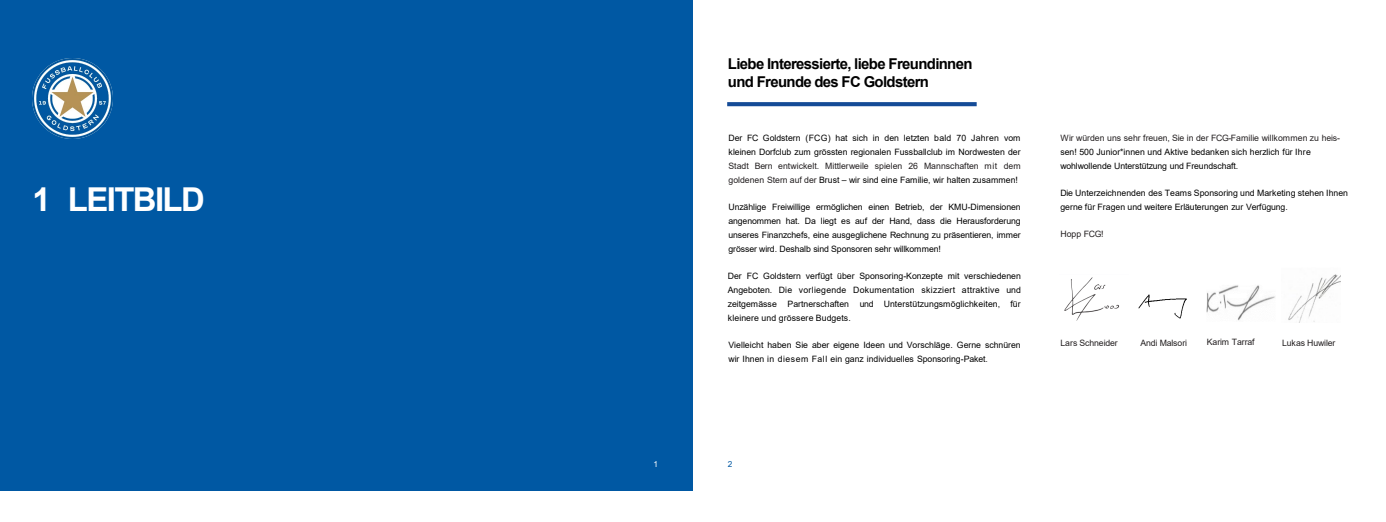
<style>
.page{position:relative;width:1386px;height:522px;background:#fff}
.page>*{position:absolute;margin:0;border:0;box-sizing:border-box;transform-origin:0 0}
.t1{font:700 32.9px "Arial";letter-spacing:-.05em;color:#fff}
.t2{font:700 14.88px/17.8px "Arial";letter-spacing:-.04em;color:#000}
.t3{font:8.75px/14px "Arial";color:#000;text-align:justify}
.t4{font:8.75px "Arial";letter-spacing:-.015em;color:#231f20}
.t5{font:8.31px "Arial";color:#fff}
.t6{font:8.31px "Arial";color:#0058a3}
.s1{color:#231f20}
</style>
<div class="page">
<div style="left:0;top:0;width:693px;height:490px;background:#0058a3"></div>
<img style="left:33px;top:58px;width:79px;height:80px">
<svg style="left:727px;top:102px;width:249px;height:4px"></svg>
<img style="left:1064px;top:277px;width:55px;height:44px">
<img style="left:1206px;top:285px;width:68px;height:36px">
<img style="left:1288px;top:274px;width:52px;height:48px">
<img style="left:1138px;top:294px;width:49px;height:25px">
<p class="t1" style="left:33px;top:176px;width:174px">1 LEITBILD</p>
<h2 class="t2" style="left:728px;top:55px;width:246px">Liebe Interessierte, liebe Freundinnen und Freunde des FC Goldstern</h2>
<p class="t3" style="left:728px;top:131px;width:293px">Der FC Goldstern (FCG) hat sich in den letzten bald 70 Jahren vom kleinen Dorfclub zum grössten regionalen Fussballclub im Nordwesten der <span class="s1">Stadt Bern entwickelt. Mittlerweile spielen 26 Mannschaften mit dem goldenen Stern auf der</span> Brust – wir sind eine Familie, wir halten zusammen!</p>
<p class="t3" style="left:728px;top:199px;width:294px">Unzählige Freiwillige ermöglichen einen Betrieb, der KMU-Dimensionen angenommen hat. Da liegt es auf der Hand, dass die Herausforderung unseres Finanzchefs, eine ausgeglichene Rechnung zu präsentieren, immer grösser wird. Deshalb sind Sponsoren sehr willkommen!</p>
<p class="t3" style="left:727px;top:268px;width:294px">Der FC Goldstern verfügt über Sponsoring-Konzepte mit verschiedenen Angeboten. Die vorliegende Dokumentation skizziert attraktive und zeitgemässe Partnerschaften und Unterstützungsmöglichkeiten, für kleinere und grössere Budgets.</p>
<p class="t3" style="left:728px;top:337px;width:294px">Vielleicht haben Sie aber eigene Ideen und Vorschläge. Gerne schnüren wir Ihnen in diesem Fall ein ganz individuelles Sponsoring-Paket<span class="s1">.</span></p>
<p class="t5" style="left:653px;top:457px;width:6px">1</p>
<p class="t6" style="left:728px;top:457px;width:6px">2</p>
<p class="t3" style="left:1060px;top:131px;width:281px;text-align:left"><span class="s1">Wir würden uns sehr freuen, Sie in der FCG-Familie willkommen zu heis&shy;</span>sen! 500 Junior*innen und Aktive bedanken sich herzlich für Ihre wohlwollende Unterstützung und Freundschaft.</p>
<p class="t3" style="left:1060px;top:186px;width:289px">Die Unterzeichnenden des Teams Sponsoring und Marketing stehen Ihnen gerne für Fragen und weitere Erläuterungen zur Verfügung.</p>
<p class="t4" style="left:1060px;top:227px;width:45px">Hopp FCG!</p>
<p class="t4" style="left:1060px;top:337px;width:59px">Lars Schneider</p>
<p class="t4" style="left:1206px;top:335px;width:49px">Karim Tarraf</p>
<p class="t4" style="left:1281px;top:337px;width:55px">Lukas Huwiler</p>
<p class="t4" style="left:1140px;top:337px;width:48px">Andi Malsori</p>
</div>
